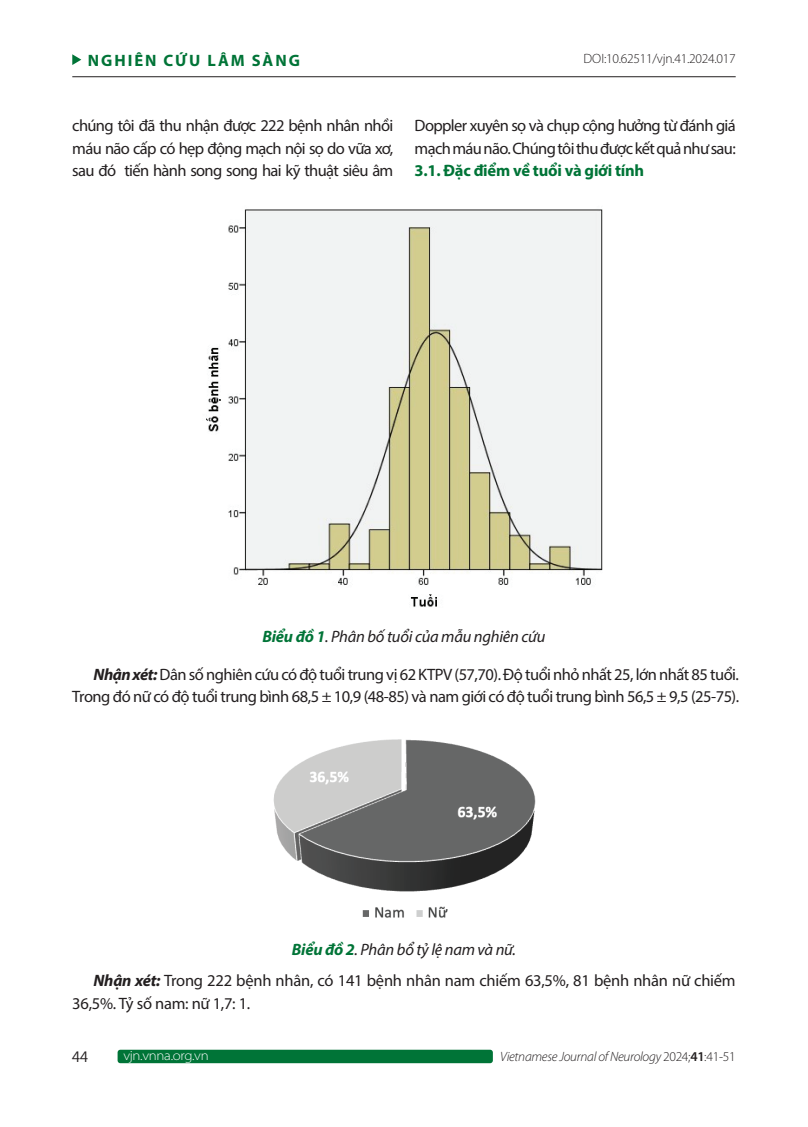
<style>
.page{position:relative;width:808px;height:1127px;background:#fff}
.page>*{position:absolute;margin:0;border:0;box-sizing:border-box;transform-origin:0 0}
.t1{font:16.5px/22.5px "Myriad Pro";letter-spacing:-.03em;color:#231f20}
.t2{font:italic 16.5px "Myriad Pro";letter-spacing:-.015em;color:#231f20}
.t3{font:700 16.5px "Myriad Pro";letter-spacing:-.015em;color:#007437}
.t4{font:700 16.5px "Myriad Pro";letter-spacing:.12em;color:#007437}
.t5{font:15px "Myanmar Text";color:#231f20}
.t6{font:italic 300 13.5px "Myriad Pro";letter-spacing:-.02em;color:#231f20}
.t7{font:300 13.5px "Myriad Pro";letter-spacing:-.02em;color:#231f20}
.t8{font:300 semi-expanded 13.5px "Myriad Pro";letter-spacing:-.02em;color:#fff}
.s1{font-weight:700;color:#007437}
.s2{font-weight:700;font-style:italic}
.s3{font-weight:700;font-style:italic;color:#007437}
.s4{font-style:italic}
.s5{font-style:normal}
.s6{font-weight:600;font-style:normal}
</style>
<div class="page">
<div style="left:118px;top:1050px;width:375px;height:13px;background:#007437;border-radius:3px"></div>
<hr style="left:72px;top:76px;width:664px;height:1px;background:#231f20">
<svg style="left:72px;top:54px;width:9px;height:11px"></svg>
<img style="left:206px;top:209px;width:397px;height:398px">
<img style="left:273px;top:739px;width:263px;height:179px">
<p class="t4" style="left:88px;top:49px;width:214px">NGHIÊN CỨU LÂM SÀNG</p>
<p class="t7" style="left:583px;top:51px;width:154px">DOI:10.62511/vjn.41.2024.017</p>
<p class="t1" style="left:72px;top:114px;width:323px;text-align:justify">chúng tôi đã thu nhận được 222 bệnh nhân nhồi máu não cấp có hẹp động mạch nội sọ do vữa xơ, sau đó tiến hành song song hai kỹ thuật siêu âm</p>
<p class="t1" style="left:415px;top:114px;width:323px">Doppler xuyên sọ và chụp cộng hưởng từ đánh giá mạch máu não. Chúng tôi thu được kết quả như sau:</p>
<p class="t3" style="left:415px;top:160px;width:231px">3.1. Đặc điểm về tuổi và giới tính</p>
<p class="t2" style="left:262px;top:626px;width:285px"><span class="s1">Biểu đồ 1</span>. Phân bố tuổi của mẫu nghiên cứu</p>
<p class="t1" style="left:72px;top:663px;width:668px;text-align:right"><span class="s2">Nhận xét:</span> Dân số nghiên cứu có độ tuổi trung vị 62 KTPV (57,70). Độ tuổi nhỏ nhất 25, lớn nhất 85 tuổi.<br>Trong đó nữ có độ tuổi trung bình 68,5 ± 10,9 (48-85) và nam giới có độ tuổi trung bình 56,5 ± 9,5 (25-75).</p>
<p class="t1" style="left:94px;top:933px;width:644px;line-height:32px;text-indent:198px"><span class="s3">Biểu đồ 2</span><span class="s4">. Phân bổ tỷ lệ nam và nữ.<br></span><span class="s2">Nhận xét:</span> Trong 222 bệnh nhân, có 141 bệnh nhân nam chiếm 63,5%, 81 bệnh nhân nữ chiếm</p>
<p class="t1" style="left:72px;top:992px;width:180px">36,5%. Tỷ số nam: nữ 1,7: 1.</p>
<p class="t5" style="left:72px;top:1047px;width:17px">44</p>
<p class="t8" style="left:123px;top:1047px;width:87px">vjn.vnna.org.vn</p>
<p class="t6" style="left:500px;top:1049px;width:237px">Vietnamese Journal of Neurology <span class="s5">2024;</span><span class="s6">41</span><span class="s5">:41-51</span></p>
</div>
